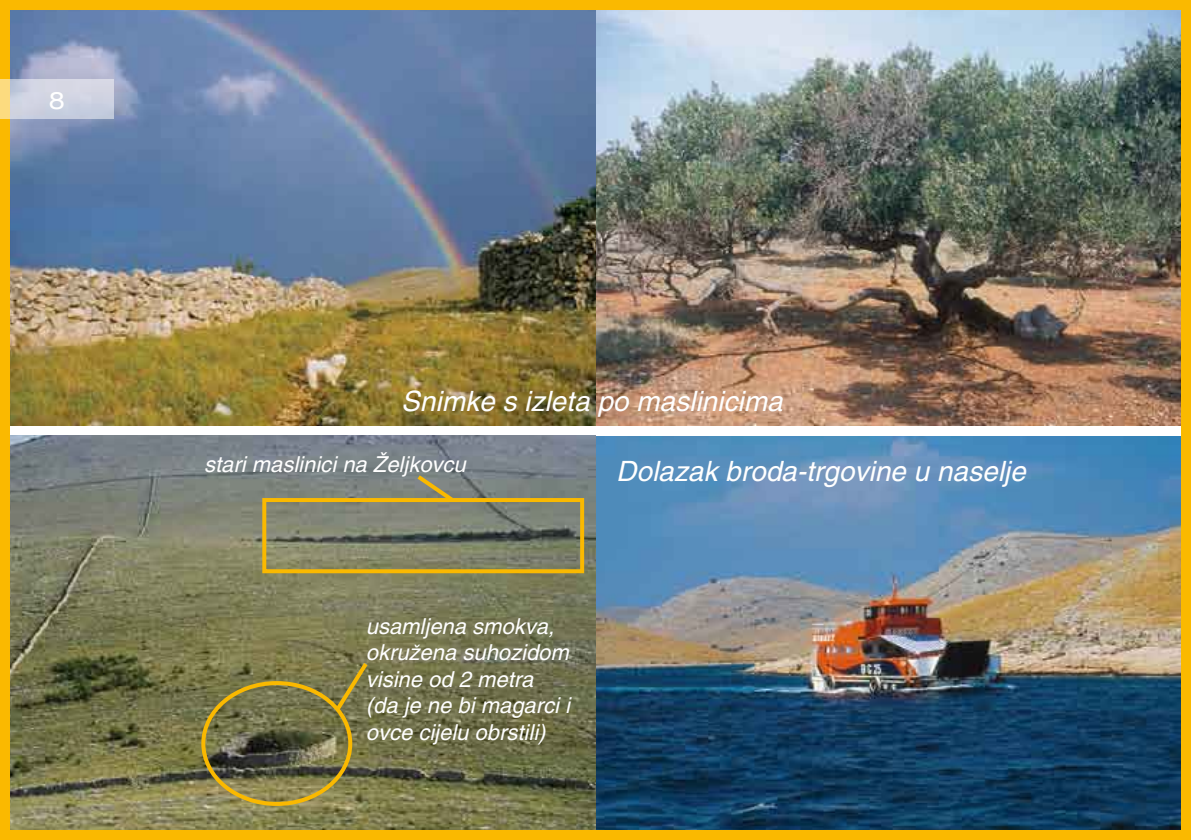
<style>
.page{position:relative;width:1191px;height:840px;background:#fff}
.page>*{position:absolute;margin:0;border:0;box-sizing:border-box;transform-origin:0 0}
.t1{font:italic 28px "Helvetica HRX";color:#fff}
.t2{font:24px "Helvetica Neue Extended HRX";color:#fff}
.t3{font:italic 22px/26.4px "Helvetica HRX";color:#fff}
</style>
<div class="page">
<img style="left:595px;top:436px;width:586px;height:393px">
<img style="left:10px;top:10px;width:1171px;height:415px">
<img style="left:10px;top:435px;width:585px;height:394px">
<div style="left:0;top:0;width:10px;height:839px;background:#fab900"></div>
<div style="left:1181px;top:0;width:10px;height:839px;background:#fab900"></div>
<div style="left:0;top:829px;width:1191px;height:10px;background:#fab900"></div>
<div style="left:0;top:0;width:1191px;height:10px;background:#fab900"></div>
<svg style="left:0;top:79px;width:113px;height:40px;background:#d1d2d8"></svg>
<div style="left:201px;top:680px;width:151px;height:125px;border:4px solid #fab900;border-radius:50%"></div>
<div style="left:262px;top:497px;width:322px;height:76px;border:4px solid #fab900"></div>
<svg style="left:332px;top:658px;width:39px;height:56px;background:#857d45"></svg>
<svg style="left:413px;top:471px;width:44px;height:34px"></svg>
<p class="t2" style="left:49px;top:85px;width:18px">8</p>
<p class="t1" style="left:401px;top:384px;width:383px">Snimke s izleta po maslinicima</p>
<p class="t3" style="left:204px;top:450px;width:263px">stari maslinici na Željkovcu</p>
<p class="t1" style="left:616px;top:455px;width:411px">Dolazak broda-trgovine u naselje</p>
<p class="t3" style="left:366px;top:612px;width:206px">usamljena smokva, okružena suhozidom visine od 2 metra (da je ne bi magarci i ovce cijelu obrstili)</p>
</div>
